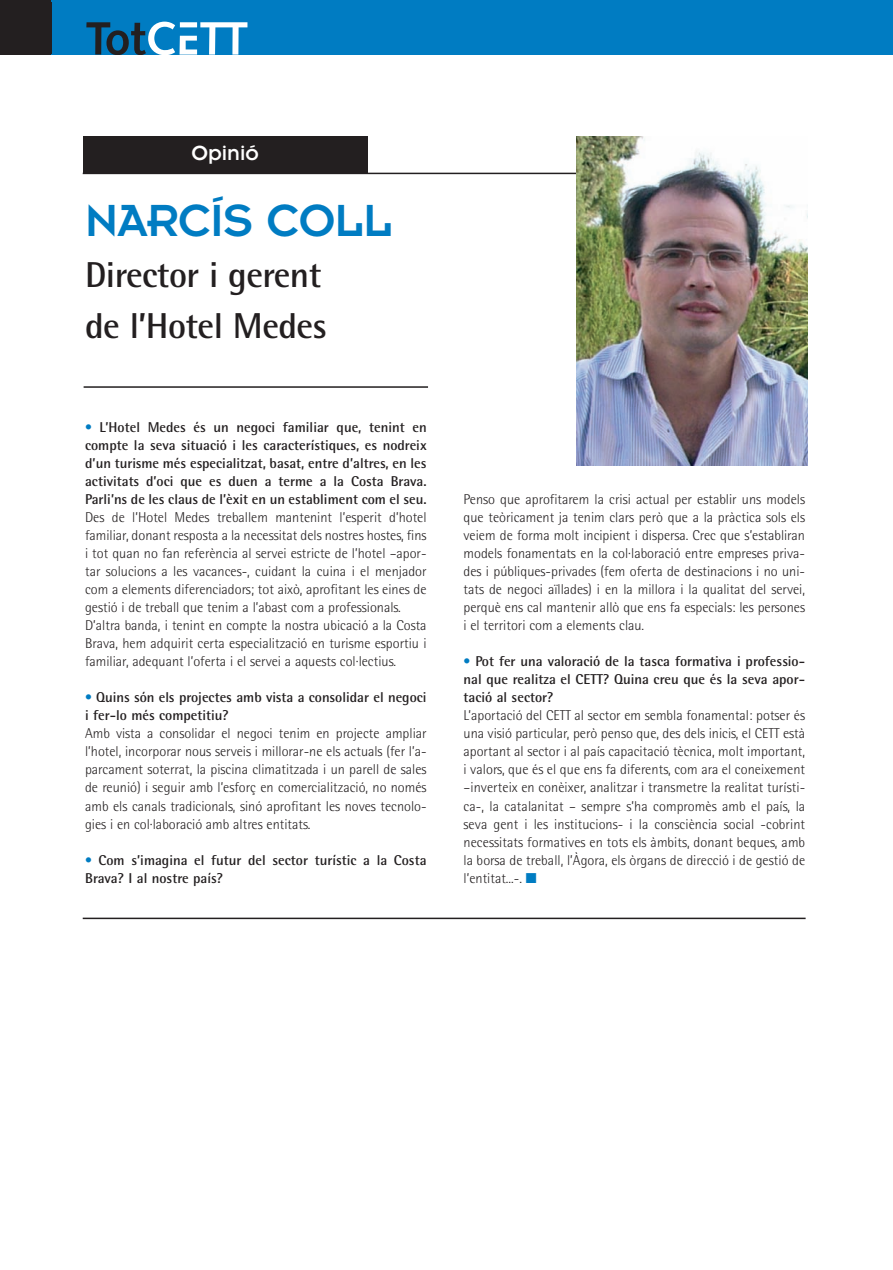
<style>
.page{position:relative;width:893px;height:1270px;background:#fff}
.page>*{position:absolute;margin:0;border:0;box-sizing:border-box;transform-origin:0 0}
.t1{font:49.5px "Insignia";letter-spacing:-.015em;color:#007cc2}
.t2{font:700 36px/51px "Rotis Semi Sans";letter-spacing:-.015em;color:#231f20}
.t3{font:22.5px "Insignia";color:#fff}
.t4{font:300 14.25px/18px "Rotis Semi Sans";color:#231f20;text-align:justify}
.t5{font:700 14.25px/18px "Rotis Semi Sans";color:#231f20;text-align:justify}
.s1{font-weight:300;color:#007cc2}
.s2{color:#007cc2}
</style>
<div class="page">
<div style="left:0;top:0;width:893px;height:55px;background:#007cc2"></div>
<svg style="left:86px;top:22px;width:161px;height:33px"></svg>
<div style="left:0;top:0;width:51px;height:55px;background:#231f20"></div>
<hr style="left:83px;top:173px;width:723px;height:1px;background:#231f20">
<hr style="left:83px;top:917px;width:723px;height:2px;background:#231f20">
<div style="left:83px;top:136px;width:285px;height:37px;background:#231f20"></div>
<hr style="left:84px;top:386px;width:344px;height:2px;background:#231f20">
<img style="left:577px;top:136px;width:231px;height:329px">
<h3 class="t3" style="left:191px;top:146px;width:69px">Opinió</h3>
<h1 class="t1" style="left:85px;top:205px;width:309px">NARCÍS COLL</h1>
<h2 class="t2" style="left:85px;top:253px;width:244px">Director i gerent de l’Hotel Medes</h2>
<p class="t5" style="left:85px;top:420px;width:343px"><span class="s1">•</span> L’Hotel Medes és un negoci familiar que, tenint en compte la seva situació i les característiques, es nodreix d’un turisme més especialitzat, basat, entre d’altres, en les activitats d’oci que es duen a terme a la Costa Brava.<br>Parli’ns de les claus de l’èxit en un establiment com el seu.</p>
<p class="t4" style="left:85px;top:510px;width:343px;text-align:left">Des de l’Hotel Medes treballem mantenint l’esperit d’hotel familiar, donant resposta a la necessitat dels nostres hostes, fins i tot quan no fan referència al servei estricte de l’hotel –apor&shy;tar solucions a les vacances-, cuidant la cuina i el menjador com a elements diferenciadors; tot això, aprofitant les eines de gestió i de treball que tenim a l’abast com a professionals.<br>D’altra banda, i tenint en compte la nostra ubicació a la Costa Brava, hem adquirit certa especialització en turisme esportiu i familiar, adequant l’oferta i el servei a aquests col·lectius.</p>
<p class="t5" style="left:85px;top:690px;width:343px"><span class="s1">•</span> Quins són els projectes amb vista a consolidar el negoci i fer-lo més competitiu?</p>
<p class="t4" style="left:85px;top:726px;width:343px">Amb vista a consolidar el negoci tenim en projecte ampliar l’hotel, incorporar nous serveis i millorar-ne els actuals (fer l’a&shy;parcament soterrat, la piscina climatitzada i un parell de sales de reunió) i seguir amb l’esforç en comercialització, no només amb els canals tradicionals, sinó aprofitant les noves tecnolo&shy;gies i en col·laboració amb altres entitats.</p>
<p class="t5" style="left:85px;top:852px;width:343px"><span class="s1">•</span> Com s’imagina el futur del sector turístic a la Costa<br>Brava? I al nostre país?</p>
<p class="t4" style="left:464px;top:492px;width:343px">Penso que aprofitarem la crisi actual per establir uns models que teòricament ja tenim clars però que a la pràctica sols els veiem de forma molt incipient i dispersa. Crec que s’establiran models fonamentats en la col·laboració entre empreses priva&shy;des i públiques-privades (fem oferta de destinacions i no uni&shy;tats de negoci aïllades) i en la millora i la qualitat del servei, perquè ens cal mantenir allò que ens fa especials: les persones i el territori com a elements clau.</p>
<p class="t5" style="left:464px;top:654px;width:343px"><span class="s1">•</span> Pot fer una valoració de la tasca formativa i professio&shy;nal que realitza el CETT? Quina creu que és la seva apor&shy;tació al sector?</p>
<p class="t4" style="left:464px;top:708px;width:343px">L’aportació del CETT al sector em sembla fonamental: potser és una visió particular, però penso que, des dels inicis, el CETT està aportant al sector i al país capacitació tècnica, molt important, i valors, que és el que ens fa diferents, com ara el coneixement –inverteix en conèixer, analitzar i transmetre la realitat turísti&shy;ca-, la catalanitat – sempre s’ha compromès amb el país, la seva gent i les institucions- i la consciència social -cobrint necessitats formatives en tots els àmbits, donant beques, amb la borsa de treball, l’Àgora, els òrgans de direcció i de gestió de l’entitat...-. <span class="s2">■</span></p>
</div>
